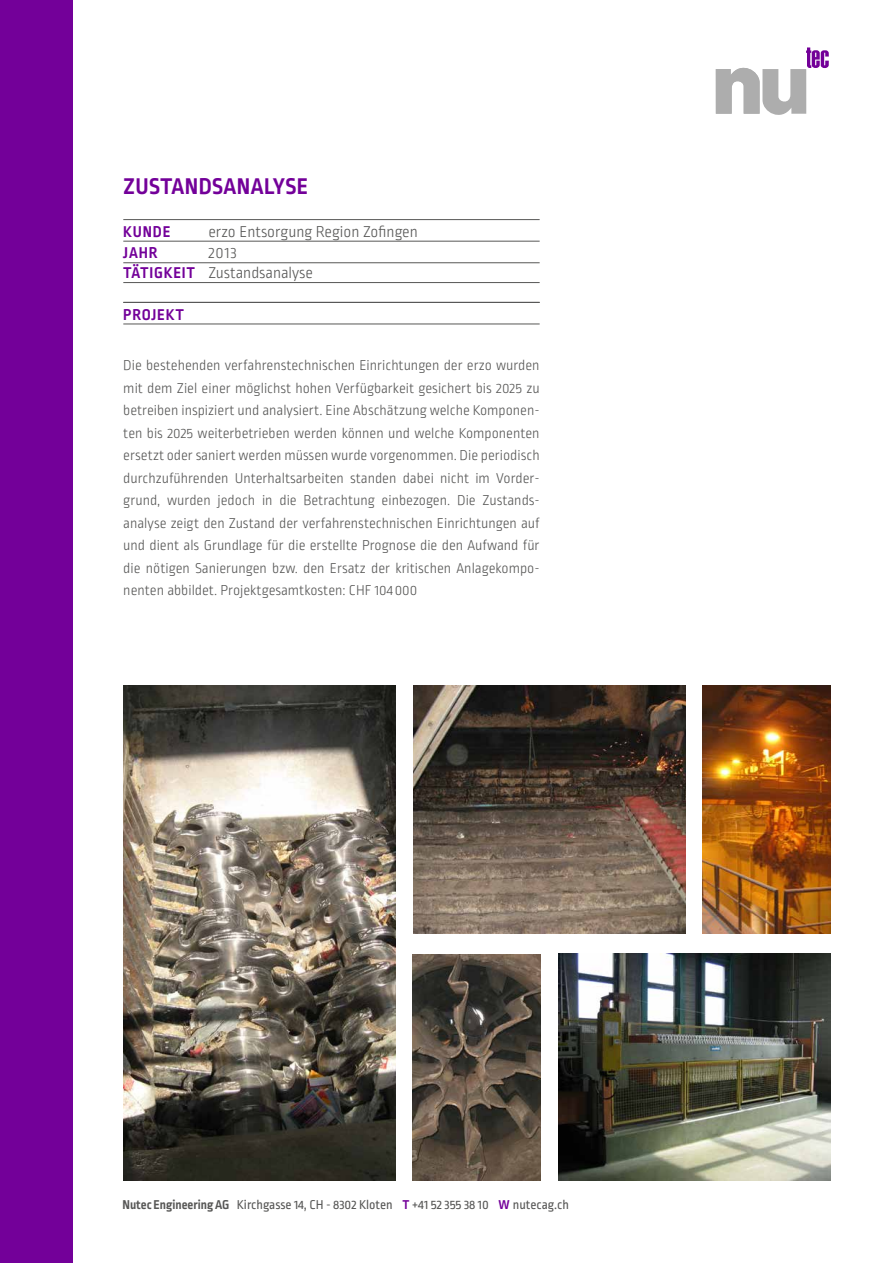
<style>
.page{position:relative;width:893px;height:1263px;background:#fff}
.page>*{position:absolute;margin:0;border:0;box-sizing:border-box;transform-origin:0 0}
.t1{font:700 24px "Ropa Sans Pro";letter-spacing:.02em;color:#730099}
.t2{font:300 16.5px/19.8px "Ropa Sans Pro";color:#575756;text-align:center}
.t3{font:700 16.5px "Ropa Sans Pro";letter-spacing:.05em;color:#730099}
.t4{font:300 15px/22.5px "Ropa Sans Pro";color:#575756;text-align:justify}
.t5{font:13.5px "Ropa Sans Pro";color:#575756}
.s1{font-weight:700;color:#730099}
.s2{font-weight:700}
</style>
<div class="page">
<svg style="left:716px;top:47px;width:113px;height:68px"></svg>
<div style="left:0;top:0;width:72px;height:1263px;background:#730099"></div>
<hr style="left:123px;top:219px;width:417px;height:1px;background:#575756">
<hr style="left:123px;top:241px;width:417px;height:1px;background:#575756">
<hr style="left:123px;top:262px;width:417px;height:1px;background:#575756">
<hr style="left:123px;top:282px;width:417px;height:1px;background:#575756">
<hr style="left:123px;top:302px;width:417px;height:1px;background:#575756">
<hr style="left:123px;top:324px;width:417px;height:1px;background:#575756">
<img style="left:123px;top:685px;width:272px;height:495px">
<img style="left:558px;top:953px;width:272px;height:227px">
<img style="left:414px;top:685px;width:272px;height:248px">
<img style="left:703px;top:685px;width:127px;height:248px">
<img style="left:413px;top:955px;width:127px;height:225px">
<h1 class="t1" style="left:123px;top:172px;width:186px">ZUSTANDSANALYSE</h1>
<p class="t3" style="left:123px;top:222px;width:49px">KUNDE</p>
<p class="t2" style="left:208px;top:223px;width:211px">erzo Entsorgung Region Zofingen</p>
<p class="t3" style="left:123px;top:244px;width:36px">JAHR</p>
<p class="t2" style="left:123px;top:244px;width:191px">2013<br><span class="s1">TÄTIGKEIT</span> Zustandsanalyse</p>
<p class="t3" style="left:123px;top:305px;width:62px">PROJEKT</p>
<p class="t4" style="left:123px;top:355px;width:418px">Die bestehenden verfahrenstechnischen Einrichtungen der erzo wurden mit dem Ziel einer möglichst hohen Verfügbarkeit gesichert bis 2025 zu betreiben inspiziert und analysiert. Eine Abschätzung welche Komponen&shy;ten bis 2025 weiterbetrieben werden können und welche Komponenten ersetzt oder saniert werden müssen wurde vorgenommen. Die periodisch durchzuführenden Unterhaltsarbeiten standen dabei nicht im Vorder&shy;grund, wurden jedoch in die Betrachtung einbezogen. Die Zustands&shy;analyse zeigt den Zustand der verfahrenstechnischen Einrichtungen auf und dient als Grundlage für die erstellte Prognose die den Aufwand für die nötigen Sanierungen bzw. den Ersatz der kritischen Anlagekompo&shy;nenten abbildet. Projektgesamtkosten: CHF 104000</p>
<p class="t5" style="left:123px;top:1197px;width:448px"><span class="s2">Nutec Engineering AG</span> Kirchgasse 14, CH - 8302 Kloten <span class="s1">T</span> +41 52 355 38 10 <span class="s1">W</span> nutecag.ch</p>
</div>
